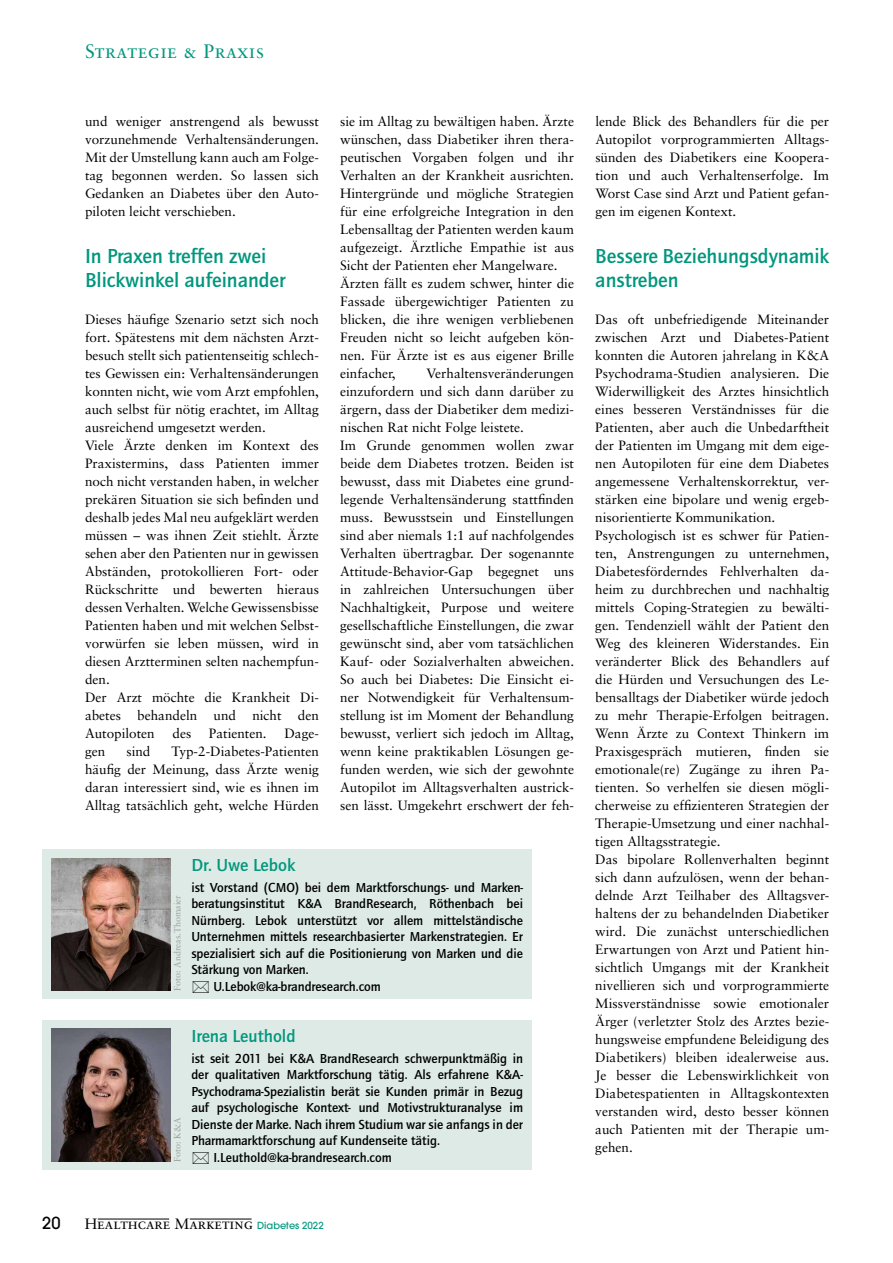
<style>
.page{position:relative;width:893px;height:1263px;background:#fff}
.page>*{position:absolute;margin:0;border:0;box-sizing:border-box;transform-origin:0 0}
.t1{font:500 21px/24px "Quay Sans ITC Std";color:#00977d}
.t2{font:19.5px "Sabon Roman SC";letter-spacing:.025em;color:#00977d}
.t3{font:500 18px "Quay Sans ITC Std";color:#00977d}
.t4{font:500 16.5px "Avant Garde";color:#000}
.t5{font:15px "Sabon Roman SC";color:#000}
.t6{font:13.5px/18px "Sabon";color:#000}
.t7{font:500 13.5px/16.5px "Quay Sans ITC Std";color:#000;text-align:justify}
.t8{font:9px "Sabon";color:#9d9d9c}
.s1{font-family:"Avant Garde";font-weight:500;font-size:9.75px;color:#00977d}
</style>
<div class="page">
<hr style="left:98px;top:1219px;width:71px;height:1px;background:#000">
<hr style="left:190px;top:1219px;width:62px;height:1px;background:#000">
<div style="left:43px;top:1020px;width:488px;height:150px;background:#ddeae5"></div>
<img style="left:51px;top:1029px;width:119px;height:132px">
<div style="left:43px;top:849px;width:488px;height:150px;background:#ddeae5"></div>
<img style="left:51px;top:858px;width:119px;height:133px">
<h2 class="t2" style="left:85px;top:39px;width:181px">Strategie &amp; Praxis</h2>
<p class="t6" style="left:85px;top:112px;width:235px;text-align:justify">und weniger anstrengend als bewusst vorzunehmende Verhaltensänderungen.<br>Mit der Umstellung kann auch am Folge&shy;tag begonnen werden. So lassen sich Gedanken an Diabetes über den Auto&shy;piloten leicht verschieben.</p>
<h1 class="t1" style="left:85px;top:244px;width:202px">I n Praxen treffen zwei<br>Blickwinkel aufeinander</h1>
<p class="t6" style="left:85px;top:310px;width:235px">Dieses häufige Szenario setzt sich noch fort. Spätestens mit dem nächsten Arzt&shy;besuch stellt sich patientenseitig schlech&shy;tes Gewissen ein: Verhaltensänderungen konnten nicht, wie vom Arzt empfohlen, auch selbst für nötig erachtet, im Alltag ausreichend umgesetzt werden.<br>Viele Ärzte denken im Kontext des Praxistermins, dass Patienten immer noch nicht verstanden haben, in welcher prekären Situation sie sich befinden und deshalb jedes Mal neu aufgeklärt werden müssen – was ihnen Zeit stiehlt. Ärzte sehen aber den Patienten nur in gewissen Abständen, protokollieren Fort- oder Rückschritte und bewerten hieraus dessen Verhalten. Welche Gewissensbisse Patienten haben und mit welchen Selbst&shy;vorwürfen sie leben müssen, wird in diesen Arztterminen selten nachempfun&shy;den.<br>Der Arzt möchte die Krankheit Di&shy;abetes behandeln und nicht den Autopiloten</p>
<p class="t6" style="left:172px;top:724px;width:20px">des</p>
<p class="t6" style="left:209px;top:724px;width:59px">Patienten.</p>
<p class="t6" style="left:284px;top:724px;width:36px">Dage-</p>
<p class="t6" style="left:85px;top:742px;width:235px;text-align:justify;text-indent:87px">Typ-2-Diabetes-Patienten häufig der Meinung, dass Ärzte wenig daran interessiert sind, wie es ihnen im Alltag tatsächlich geht, welche Hürden</p>
<p class="t6" style="left:85px;top:742px;width:22px">gen</p>
<p class="t6" style="left:126px;top:742px;width:26px">sind</p>
<p class="t6" style="left:340px;top:112px;width:235px">sie im Alltag zu bewältigen haben. Ärzte wünschen, dass Diabetiker ihren thera&shy;peutischen Vorgaben folgen und ihr Verhalten an der Krankheit ausrichten.<br>Hintergründe und mögliche Strategien für eine erfolgreiche Integration in den Lebensalltag der Patienten werden kaum aufgezeigt. Ärztliche Empathie ist aus Sicht der Patienten eher Mangelware.<br>Ärzten fällt es zudem schwer, hinter die Fassade übergewichtiger Patienten zu blicken, die ihre wenigen verbliebenen Freuden nicht so leicht aufgeben kön&shy;nen. Für Ärzte ist es aus eigener Brille einfacher,</p>
<p class="t6" style="left:340px;top:364px;width:235px;text-indent:86px">Verhaltensveränderungen einzufordern und sich dann darüber zu ärgern, dass der Diabetiker dem medizi&shy;nischen Rat nicht Folge leistete.<br>Im Grunde genommen wollen zwar beide dem Diabetes trotzen. Beiden ist bewusst, dass mit Diabetes eine grund&shy;legende Verhaltensänderung stattfinden muss. Bewusstsein und Einstellungen sind aber niemals 1:1 auf nachfolgendes Verhalten übertragbar. Der sogenannte Attitude-Behavior-Gap begegnet uns in zahlreichen Untersuchungen über Nachhaltigkeit, Purpose und weitere gesellschaftliche Einstellungen, die zwar gewünscht sind, aber vom tatsächlichen Kauf- oder Sozialverhalten abweichen.<br>So auch bei Diabetes: Die Einsicht ei&shy;ner Notwendigkeit für Verhaltensum&shy;stellung ist im Moment der Behandlung bewusst, verliert sich jedoch im Alltag, wenn keine praktikablen Lösungen ge&shy;funden werden, wie sich der gewohnte Autopilot im Alltagsverhalten austrick&shy;sen lässt. Umgekehrt erschwert der feh-</p>
<p class="t8" style="left:172px;top:991px;width:97px;rotate:-90deg">Foto: Andreas.Thomaier</p>
<h3 class="t3" style="left:191px;top:854px;width:105px">Dr. Uwe Lebok</h3>
<p class="t7" style="left:191px;top:879px;width:87px">ist Vorstand (CMO</p>
<p class="t7" style="left:191px;top:879px;width:333px;text-indent:104px">) bei dem Marktforschungs- und Marken&shy;beratungsinstitut K&amp;A BrandResearch, Röthenbach bei Nürnberg. Lebok unterstützt vor allem mittelständische Unternehmen mittels researchbasierter Markenstrategien. Er spezialisiert sich auf die Positionierung von Marken und die Stärkung von Marken.</p>
<p class="t7" style="left:213px;top:978px;width:169px">U.Lebok@ka-brandresearch.com</p>
<p class="t8" style="left:172px;top:1161px;width:46px;rotate:-90deg">Foto: K&amp;A</p>
<h3 class="t3" style="left:191px;top:1025px;width:106px">I rena Leuthold</h3>
<p class="t7" style="left:191px;top:1050px;width:333px">ist seit 2011 bei K&amp;A BrandResearch schwerpunktmäßig in der qualitativen Marktforschung tätig. Als erfahrene K&amp;A-Psychodrama-Spezialistin berät sie Kunden primär in Bezug auf psychologische Kontext- und Motivstrukturanalyse im Dienste der Marke. Nach ihrem Studium war sie anfangs in der Pharmamarktforschung auf Kundenseite tätig.</p>
<p class="t7" style="left:213px;top:1149px;width:180px">I .Leuthold@ka-brandresearch.com</p>
<p class="t6" style="left:595px;top:112px;width:235px;text-align:justify">lende Blick des Behandlers für die per Autopilot vorprogrammierten Alltags&shy;sünden des Diabetikers eine Koopera&shy;tion und auch Verhaltenserfolge. Im Worst Case sind Arzt und Patient gefan&shy;gen im eigenen Kontext.</p>
<h1 class="t1" style="left:595px;top:244px;width:235px">Bessere Beziehungsdynamik anstreben</h1>
<p class="t6" style="left:595px;top:310px;width:235px">Das oft unbefriedigende Miteinander zwischen Arzt und Diabetes-Patient konnten die Autoren jahrelang in K&amp;A Psychodrama-Studien analysieren. Die Widerwilligkeit des Arztes hinsichtlich eines besseren Verständnisses für die Patienten, aber auch die Unbedarftheit der Patienten im Umgang mit dem eige&shy;nen Autopiloten für eine dem Diabetes angemessene Verhaltenskorrektur, ver&shy;stärken eine bipolare und wenig ergeb&shy;nisorientierte Kommunikation.<br>Psychologisch ist es schwer für Patien&shy;ten, Anstrengungen zu unternehmen, Diabetesförderndes Fehlverhalten da&shy;heim zu durchbrechen und nachhaltig mittels Coping-Strategien zu bewälti&shy;gen. Tendenziell wählt der Patient den Weg des kleineren Widerstandes. Ein veränderter Blick des Behandlers auf die Hürden und Versuchungen des Le&shy;bensalltags der Diabetiker würde jedoch zu mehr Therapie-Erfolgen beitragen.<br>Wenn Ärzte zu Context Thinkern im Praxisgespräch mutieren, finden sie emotionale(re) Zugänge zu ihren Pa&shy;tienten. So verhelfen sie diesen mögli&shy;cherweise zu effizienteren Strategien der Therapie-Umsetzung und einer nachhal&shy;tigen Alltagsstrategie.<br>Das bipolare Rollenverhalten beginnt sich dann aufzulösen, wenn der behan&shy;delnde Arzt Teilhaber des Alltagsver&shy;haltens der zu behandelnden Diabetiker wird. Die zunächst unterschiedlichen Erwartungen von Arzt und Patient hin&shy;sichtlich Umgangs mit der Krankheit nivellieren sich und vorprogrammierte Missverständnisse sowie emotionaler Ärger (verletzter Stolz des Arztes bezie&shy;hungsweise empfundene Beleidigung des Diabetikers) bleiben idealerweise aus.<br>Je besser die Lebenswirklichkeit von Diabetespatienten in Alltagskontexten verstanden wird, desto besser können auch Patienten mit der Therapie um&shy;gehen.</p>
<p class="t4" style="left:42px;top:1213px;width:20px">20</p>
<p class="t5" style="left:85px;top:1215px;width:241px">Healthcare Marketing <span class="s1">Diabetes 2022</span></p>
</div>
